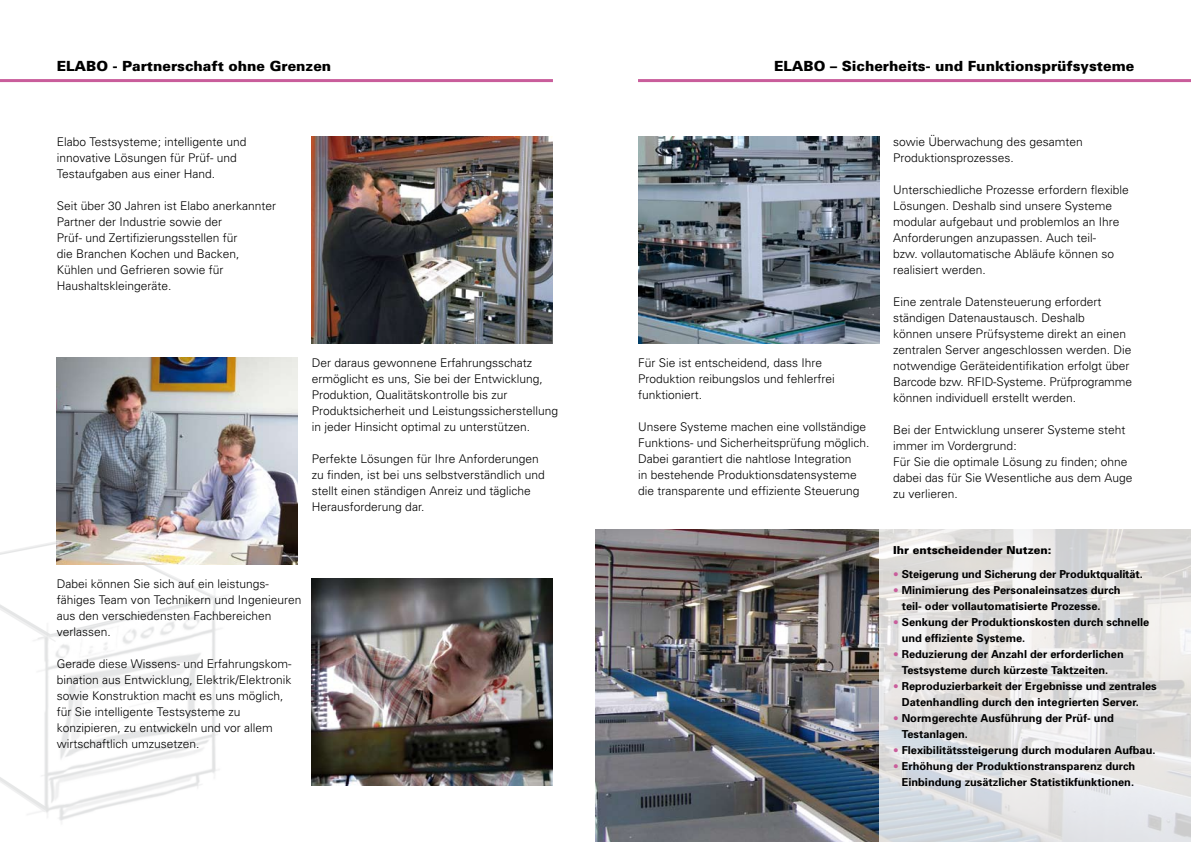
<style>
.page{position:relative;width:1191px;height:842px;background:#fff}
.page>*{position:absolute;margin:0;border:0;box-sizing:border-box;transform-origin:0 0}
.t1{font:900 14px "Univers";color:#000}
.t2{font:300 12px/16px "Univers";color:#000}
.t3{font:700 11px/16px "Univers";color:#000}
.t4{font:900 11px "Univers";color:#000}
.s1{font-size:16px;color:#c95d9b}
</style>
<div class="page">
<img style="left:0;top:495px;width:257px;height:326px">
<hr style="left:0;top:79px;width:553px;height:3px;background:#c95d9b">
<img style="left:638px;top:136px;width:241px;height:207px">
<img style="left:312px;top:578px;width:241px;height:207px">
<hr style="left:638px;top:79px;width:553px;height:3px;background:#c95d9b">
<img style="left:595px;top:530px;width:284px;height:312px">
<svg style="left:879px;top:529px;width:312px;height:313px;background:#e2e1e2"></svg>
<img style="left:312px;top:136px;width:241px;height:207px">
<img style="left:57px;top:357px;width:241px;height:207px">
<p class="t1" style="left:57px;top:58px;width:276px">ELABO - Partnerschaft ohne Grenzen</p>
<p class="t2" style="left:57px;top:133px;width:191px">Elabo Testsysteme; intelligente und innovative Lösungen für Prüf- und<br>Testaufgaben aus einer Hand.</p>
<p class="t2" style="left:57px;top:197px;width:221px">Seit über 30 Jahren ist Elabo anerkannter Partner der Industrie sowie der<br>Prüf- und Zertifizierungsstellen für<br>die Branchen Kochen und Backen, Kühlen und Gefrieren sowie für Haushaltskleingeräte.</p>
<p class="t2" style="left:312px;top:354px;width:248px">Der daraus gewonnene Erfahrungsschatz ermöglicht es uns, Sie bei der Entwicklung, Produktion, Qualitätskontrolle bis zur Produktsicherheit und Leistungssicherstellung in jeder Hinsicht optimal zu unterstützen.</p>
<p class="t2" style="left:312px;top:450px;width:234px">Perfekte Lösungen für Ihre Anforderungen zu finden, ist bei uns selbstverständlich und stellt einen ständigen Anreiz und tägliche Herausforderung dar.</p>
<p class="t2" style="left:57px;top:575px;width:246px">Dabei können Sie sich auf ein leistungs&shy;fähiges Team von Technikern und Ingenieuren aus den verschiedensten Fachbereichen verlassen.</p>
<p class="t2" style="left:57px;top:655px;width:236px">Gerade diese Wissens- und Erfahrungskom&shy;bination aus Entwicklung, Elektrik/Elektronik sowie Konstruktion macht es uns möglich, für Sie intelligente Testsysteme zu konzipieren, zu entwickeln und vor allem wirtschaftlich umzusetzen.</p>
<p class="t1" style="left:774px;top:58px;width:362px">ELABO – Sicherheits- und Funktionsprüfsysteme</p>
<p class="t2" style="left:638px;top:354px;width:198px">Für Sie ist entscheidend, dass Ihre<br>Produktion reibungslos und fehlerfrei funktioniert.</p>
<p class="t2" style="left:638px;top:418px;width:233px">Unsere Systeme machen eine vollständige Funktions- und Sicherheitsprüfung möglich.<br>Dabei garantiert die nahtlose Integration<br>in bestehende Produktionsdatensysteme die transparente und effiziente Steuerung</p>
<p class="t2" style="left:893px;top:133px;width:191px">sowie Überwachung des gesamten<br>Produktionsprozesses.</p>
<p class="t2" style="left:893px;top:181px;width:237px">Unterschiedliche Prozesse erfordern flexible Lösungen. Deshalb sind unsere Systeme modular aufgebaut und problemlos an Ihre Anforderungen anzupassen. Auch teil-<br>bzw. vollautomatische Abläufe können so realisiert werden.</p>
<p class="t2" style="left:893px;top:293px;width:240px">Eine zentrale Datensteuerung erfordert ständigen Datenaustausch. Deshalb<br>können unsere Prüfsysteme direkt an einen zentralen Server angeschlossen werden. Die notwendige Geräteidentifikation erfolgt über Barcode bzw. RFID-Systeme. Prüfprogramme können individuell erstellt werden.</p>
<p class="t2" style="left:893px;top:421px;width:241px">Bei der Entwicklung unserer Systeme steht immer im Vordergrund:<br>Für Sie die optimale Lösung zu finden; ohne dabei das für Sie Wesentliche aus dem Auge zu verlieren.</p>
<p class="t4" style="left:893px;top:543px;width:160px">Ihr entscheidender Nutzen:</p>
<p class="t3" style="left:893px;top:566px;width:251px"><span class="s1">•</span> Steigerung und Sicherung der Produktqualität.</p>
<p class="t3" style="left:901px;top:582px;width:220px;text-indent:-9px"><span class="s1">•</span> Minimierung des Personaleinsatzes durch teil- oder vollautomatisierte Prozesse.</p>
<p class="t3" style="left:901px;top:614px;width:249px;text-indent:-9px"><span class="s1">•</span> Senkung der Produktionskosten durch schnelle und effiziente Systeme.</p>
<p class="t3" style="left:901px;top:646px;width:223px;text-indent:-9px"><span class="s1">•</span> Reduzierung der Anzahl der erforderlichen<br>Testsysteme durch kürzeste Taktzeiten.</p>
<p class="t3" style="left:901px;top:678px;width:256px;text-indent:-9px"><span class="s1">•</span> Reproduzierbarkeit der Ergebnisse und zentrales<br>Datenhandling durch den integrierten Server.</p>
<p class="t3" style="left:901px;top:710px;width:214px;text-indent:-9px"><span class="s1">•</span> Normgerechte Ausführung der Prüf- und<br>Testanlagen.</p>
<p class="t3" style="left:893px;top:742px;width:264px"><span class="s1">•</span> Flexibilitätssteigerung durch modularen Aufbau.</p>
<p class="t3" style="left:893px;top:758px;width:243px;text-align:right"><span class="s1">•</span> Erhöhung der Produktionstransparenz durch<br>Einbindung zusätzlicher Statistikfunktionen.</p>
</div>
